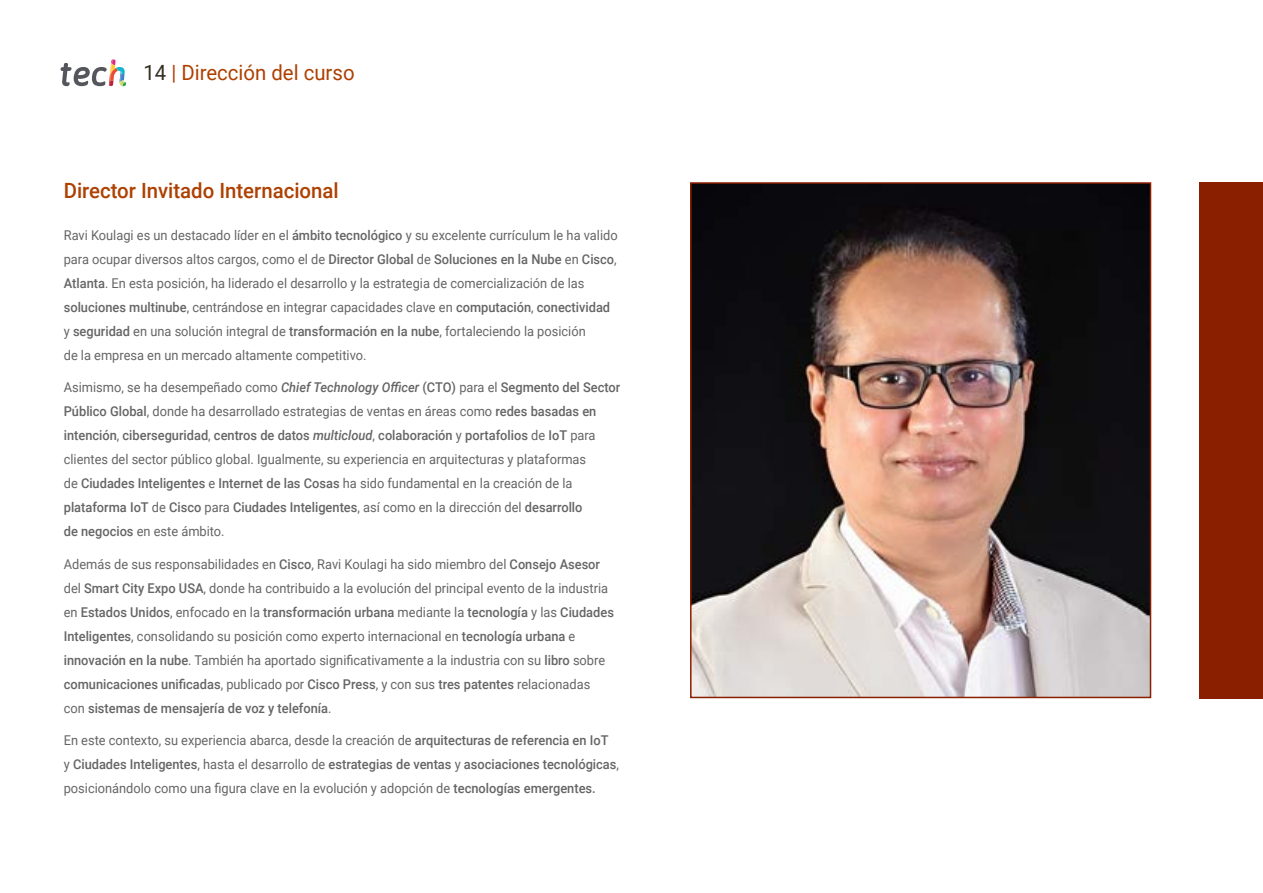
<style>
.page{position:relative;width:1263px;height:893px;background:#fff}
.page>*{position:absolute;margin:0;border:0;box-sizing:border-box;transform-origin:0 0}
.t1{font:500 21px "Roboto";color:#ae4000}
.t2{font:21px "Roboto";color:#ae4000}
.t3{font:13.5px/24px "Roboto";color:#656565;scale:.95 1}
.s1{color:#312e20}
.s2{font-weight:500}
.s3{font-weight:500;font-style:italic}
</style>
<div class="page">
<svg style="left:61px;top:60px;width:65px;height:27px"></svg>
<div style="left:1199px;top:182px;width:64px;height:516px;background:#8a1f00"></div>
<img style="left:693px;top:185px;width:455px;height:510px">
<div style="left:690px;top:182px;width:461px;height:516px;border:2px solid #8a1f00"></div>
<h1 class="t2" style="left:144px;top:58px;width:213px"><span class="s1">14</span> | Dirección del curso</h1>
<h1 class="t1" style="left:64px;top:176px;width:276px">Director Invitado Internacional</h1>
<p class="t3" style="left:64px;top:222px;width:585px">Ravi Koulagi es un destacado líder en el <span class="s2">ámbito tecnológico</span> y su excelente currículum le ha valido para ocupar diversos altos cargos, como el de <span class="s2">Director Global</span> de <span class="s2">Soluciones en la Nube</span> en <span class="s2">Cisco</span>, <span class="s2">Atlanta</span>. En esta posición, ha liderado el desarrollo y la estrategia de comercialización de las <span class="s2">soluciones multinube</span>, centrándose en integrar capacidades clave en <span class="s2">computación</span>, <span class="s2">conectividad </span>y <span class="s2">seguridad</span> en una solución integral de <span class="s2">transformación en la nube</span>, fortaleciendo la posición<br>de la empresa en un mercado altamente competitivo.</p>
<p class="t3" style="left:64px;top:375px;width:587px">Asimismo, se ha desempeñado como <span class="s3">Chief Technology Officer</span> <span class="s2">(CTO)</span> para el <span class="s2">Segmento del Sector Público Global</span>, donde ha desarrollado estrategias de ventas en áreas como <span class="s2">redes basadas en intención</span>, <span class="s2">ciberseguridad</span>, <span class="s2">centros de datos</span> <span class="s3">multicloud</span>, <span class="s2">colaboración</span> y <span class="s2">portafolios</span> de <span class="s2">IoT</span> para clientes del sector público global. Igualmente, su experiencia en arquitecturas y plataformas<br>de <span class="s2">Ciudades Inteligentes</span> e <span class="s2">Internet de las Cosas</span> ha sido fundamental en la creación de la <span class="s2">plataforma IoT</span> de <span class="s2">Cisco</span> para <span class="s2">Ciudades Inteligentes</span>, así como en la dirección del <span class="s2">desarrollo<br>de negocios</span> en este ámbito.</p>
<p class="t3" style="left:64px;top:551px;width:581px">Además de sus responsabilidades en <span class="s2">Cisco</span>, Ravi Koulagi ha sido miembro del <span class="s2">Consejo Asesor </span>del <span class="s2">Smart City Expo USA</span>, donde ha contribuido a la evolución del principal evento de la industria en <span class="s2">Estados Unidos</span>, enfocado en la <span class="s2">transformación urbana</span> mediante la <span class="s2">tecnología</span> y las <span class="s2">Ciudades Inteligentes</span>, consolidando su posición como experto internacional en <span class="s2">tecnología urbana</span> e <span class="s2">innovación en la nube</span>. También ha aportado significativamente a la industria con su <span class="s2">libro</span> sobre <span class="s2">comunicaciones unificadas</span>, publicado por <span class="s2">Cisco Press</span>, y con sus <span class="s2">tres patentes</span> relacionadas con <span class="s2">sistemas de mensajería de voz y telefonía</span>.</p>
<p class="t3" style="left:64px;top:728px;width:586px">En este contexto, su experiencia abarca, desde la creación de <span class="s2">arquitecturas de referencia en IoT<br></span>y <span class="s2">Ciudades Inteligentes</span>, hasta el desarrollo de <span class="s2">estrategias de ventas</span> y <span class="s2">asociaciones tecnológicas</span>, posicionándolo como una figura clave en la evolución y adopción de <span class="s2">tecnologías emergentes.</span></p>
</div>
